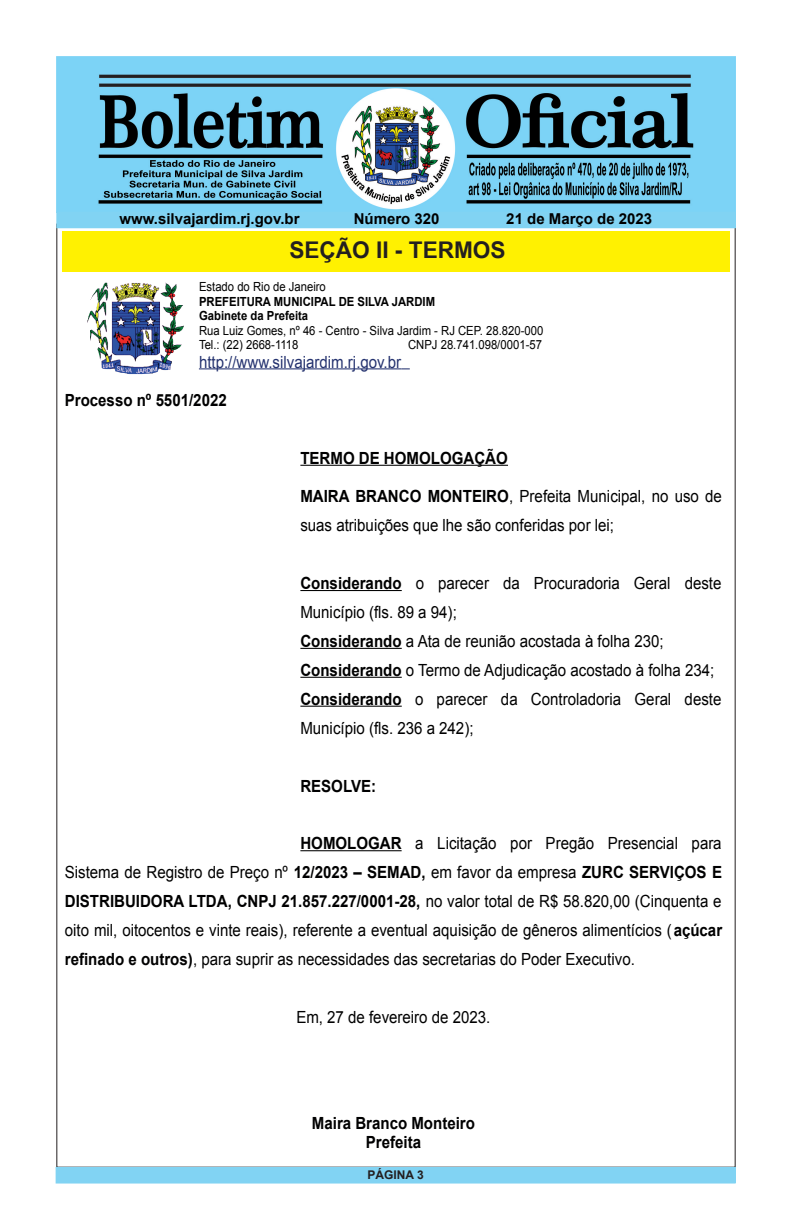
<style>
.page{position:relative;width:792px;height:1224px;background:#fff}
.page>*{position:absolute;margin:0;border:0;box-sizing:border-box;transform-origin:0 0}
.t1{font:700 23px "Arial Narrow";color:#231f20;scale:1.2 1}
.t2{font:16.8px/28.9px "Arial";color:#000001;scale:.9 1}
.t3{font:700 16.8px/19.3px "Arial";color:#000001;text-align:center;scale:.9 1}
.t4{font:16.8px "Arial";color:#24326f;scale:.9 1}
.t5{font:700 15px "Arial";color:#000}
.t6{font:12.6px/14.5px "Arial";color:#000001;scale:.9 1}
.t7{font:700 12.6px/14.5px "Arial";color:#000001;scale:.9 1}
.t8{font:700 12px "Arial";color:#231f20}
.s1{font-weight:700}
</style>
<div class="page">
<img style="left:57px;top:57px;width:678px;height:155px">
<div style="left:56px;top:1167px;width:679px;height:16px;background:#81d3f3"></div>
<div style="left:57px;top:212px;width:678px;height:16px;background:#81d3f3"></div>
<div style="left:62px;top:231px;width:668px;height:41px;background:#fff101"></div>
<hr style="left:199px;top:368px;width:202px;height:1px;background:#24326f">
<hr style="left:300px;top:465px;width:208px;height:1px;background:#000001">
<hr style="left:300px;top:590px;width:102px;height:1px;background:#000001">
<hr style="left:300px;top:648px;width:102px;height:1px;background:#000001">
<hr style="left:300px;top:677px;width:102px;height:1px;background:#000001">
<hr style="left:300px;top:706px;width:102px;height:1px;background:#000001">
<hr style="left:300px;top:850px;width:102px;height:1px;background:#000001">
<img style="left:87px;top:283px;width:40px;height:91px">
<p class="t5" style="left:120px;top:209px;width:182px">www.silvajardim.rj.gov.br</p>
<p class="t5" style="left:354px;top:209px;width:87px">Número 320</p>
<p class="t5" style="left:506px;top:209px;width:147px">21 de Março de 2023</p>
<h1 class="t1" style="left:289px;top:232px;width:182px">SEÇÃO II - TERMOS</h1>
<p class="t6" style="left:199px;top:281px;width:142px">Estado do Rio de Janeiro</p>
<p class="t7" style="left:199px;top:294px;width:264px">PREFEITURA MUNICIPAL DE SILVA JARDIM<br>Gabinete da Prefeita</p>
<p class="t6" style="left:199px;top:324px;width:384px">Rua Luiz Gomes, nº 46 - Centro - Silva Jardim - RJ CEP. 28.820-000<br>Tel.: (22) 2668-1118</p>
<p class="t6" style="left:408px;top:338px;width:150px">CNPJ 28.741.098/0001-57</p>
<p class="t4" style="left:199px;top:354px;width:226px">http://www.silvajardim.rj.gov.br</p>
<p class="t3" style="left:65px;top:391px;width:181px">Processo nº 5501/2022</p>
<p class="t3" style="left:300px;top:449px;width:232px">TERMO DE HOMOLOGAÇÃO</p>
<p class="t2" style="left:300px;top:483px;width:470px"><span class="s1">MAIRA BRANCO MONTEIRO</span>, Prefeita Municipal, no uso de suas atribuições que lhe são conferidas por lei;</p>
<p class="t2" style="left:300px;top:570px;width:469px"><span class="s1">Considerando</span> o parecer da Procuradoria Geral deste Município (fls. 89 a 94);<br><span class="s1">Considerando</span> a Ata de reunião acostada à folha 230; <span class="s1">Considerando</span> o Termo de Adjudicação acostado à folha 234; <span class="s1">Considerando</span> o parecer da Controladoria Geral deste Município (fls. 236 a 242);</p>
<p class="t3" style="left:300px;top:776px;width:86px">RESOLVE:</p>
<p class="t2" style="left:65px;top:830px;width:732px;text-align:justify;text-indent:236px"><span class="s1">HOMOLOGAR</span> a Licitação por Pregão Presencial para Sistema de Registro de Preço nº <span class="s1">12/2023 – SEMAD,</span> em favor da empresa <span class="s1">ZURC SERVIÇOS E DISTRIBUIDORA LTDA, CNPJ 21.857.227/0001-28,</span> no valor total de R$ 58.820,00 (Cinquenta e oito mil, oitocentos e vinte reais), referente a eventual aquisição de gêneros alimentícios (<span class="s1">açúcar refinado e outros)</span>, para suprir as necessidades das secretarias do Poder Executivo.</p>
<p class="t2" style="left:296px;top:1004px;width:217px">Em, 27 de fevereiro de 2023.</p>
<p class="t3" style="left:312px;top:1114px;width:183px">Maira Branco Monteiro<br>Prefeita</p>
<p class="t8" style="left:368px;top:1167px;width:58px">PÁGINA 3</p>
</div>
